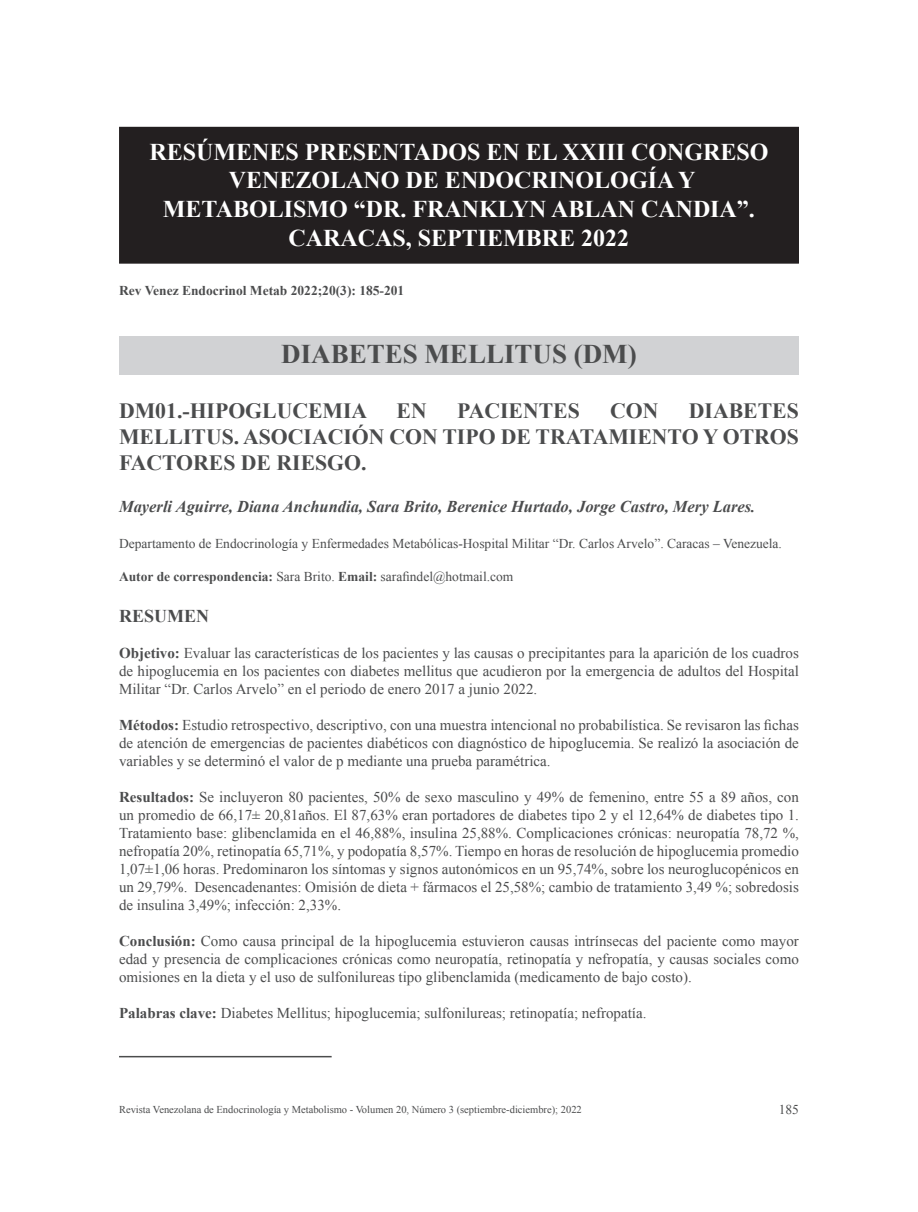
<style>
.page{position:relative;width:918px;height:1212px;background:#fff}
.page>*{position:absolute;margin:0;border:0;box-sizing:border-box;transform-origin:0 0}
.titulos{font:700 27px "Times New Roman";color:#4b4c4d}
.tipo_de_articulo{font:700 24px "Times New Roman";color:#fff}
.titulos_resumenes{font:700 21.75px/26.1px "Times New Roman";color:#4b4c4d;text-align:justify}
.subtitulos{font:700 18px "Times New Roman";color:#4b4c4d}
.contenido_general{font:italic 700 16.5px "Times New Roman";color:#4b4c4d}
.contenido_general-2{font:15px/18px "Times New Roman";color:#4b4c4d;text-align:justify}
.contenido_general-3{font:13.5px "Times New Roman";color:#4b4c4d}
.contenido_general-4{font:700 13.5px "Times New Roman";color:#4b4c4d}
.t1{font:10.5px "Times New Roman";color:#4b4c4d}
.s1{font-weight:700}
</style>
<div class="page">
<hr style="left:119px;top:1056px;width:213px;height:1px;background:#4b4c4d">
<div style="left:120px;top:128px;width:678px;height:135px;background:#231f20"></div>
<div style="left:119px;top:127px;width:680px;height:137px;border:2px solid #231f20"></div>
<div style="left:119px;top:336px;width:680px;height:38px;background:#d1d2d4"></div>
<p class="tipo_de_articulo" style="left:149px;top:135px;width:621px">RESÚMENES PRESENTADOS EN EL XXIII CONGRESO</p>
<p class="tipo_de_articulo" style="left:229px;top:164px;width:468px">VENEZOLANO DE ENDOCRINOLOGÍA Y</p>
<p class="tipo_de_articulo" style="left:163px;top:193px;width:594px">METABOLISMO “DR. FRANKLYN ABLAN CANDIA”.</p>
<p class="tipo_de_articulo" style="left:289px;top:221px;width:342px">CARACAS, SEPTIEMBRE 2022</p>
<p class="contenido_general-4" style="left:119px;top:281px;width:287px">Rev Venez Endocrinol Metab 2022;20(3): 185-201</p>
<p class="titulos" style="left:281px;top:336px;width:357px">DIABETES MELLITUS (DM)</p>
<p class="titulos_resumenes" style="left:119px;top:397px;width:250px">DM01.-HIPOGLUCEMIA</p>
<p class="titulos_resumenes" style="left:396px;top:397px;width:32px">EN</p>
<p class="titulos_resumenes" style="left:457px;top:397px;width:124px">PACIENTES</p>
<p class="titulos_resumenes" style="left:610px;top:397px;width:50px">CON</p>
<p class="titulos_resumenes" style="left:119px;top:397px;width:681px;text-indent:570px">DIABETES MELLITUS. ASOCIACIÓN CON TIPO DE TRATAMIENTO Y OTROS FACTORES DE RIESGO.</p>
<p class="contenido_general" style="left:119px;top:495px;width:638px">Mayerli Aguirre, Diana Anchundia, Sara Brito, Berenice Hurtado, Jorge Castro, Mery Lares.</p>
<p class="contenido_general-3" style="left:119px;top:535px;width:664px">Departamento de Endocrinología y Enfermedades Metabólicas-Hospital Militar “Dr. Carlos Arvelo”. Caracas – Venezuela.</p>
<p class="contenido_general-3" style="left:119px;top:567px;width:396px"><span class="s1">Autor de correspondencia:</span> Sara Brito. <span class="s1">Email:</span> sarafindel@hotmail.com</p>
<p class="subtitulos" style="left:119px;top:604px;width:91px">RESUMEN</p>
<p class="contenido_general-2" style="left:119px;top:644px;width:681px"><span class="s1">Objetivo:</span> Evaluar las características de los pacientes y las causas o precipitantes para la aparición de los cuadros de hipoglucemia en los pacientes con diabetes mellitus que acudieron por la emergencia de adultos del Hospital Militar “Dr. Carlos Arvelo” en el periodo de enero 2017 a junio 2022.</p>
<p class="contenido_general-2" style="left:119px;top:716px;width:681px"><span class="s1">Métodos:</span> Estudio retrospectivo, descriptivo, con una muestra intencional no probabilística. Se revisaron las fichas de atención de emergencias de pacientes diabéticos con diagnóstico de hipoglucemia. Se realizó la asociación de variables y se determinó el valor de p mediante una prueba paramétrica.</p>
<p class="contenido_general-2" style="left:119px;top:788px;width:681px"><span class="s1">Resultados:</span> Se incluyeron 80 pacientes, 50% de sexo masculino y 49% de femenino, entre 55 a 89 años, con un promedio de 66,17± 20,81años. El 87,63% eran portadores de diabetes tipo 2 y el 12,64% de diabetes tipo 1.<br>Tratamiento base: glibenclamida en el 46,88%, insulina 25,88%. Complicaciones crónicas: neuropatía 78,72 %, nefropatía 20%, retinopatía 65,71%, y podopatía 8,57%. Tiempo en horas de resolución de hipoglucemia promedio 1,07±1,06 horas. Predominaron los síntomas y signos autonómicos en un 95,74%, sobre los neuroglucopénicos en un 29,79%. Desencadenantes: Omisión de dieta + fármacos el 25,58%; cambio de tratamiento 3,49 %; sobredosis de insulina 3,49%; infección: 2,33%.</p>
<p class="contenido_general-2" style="left:119px;top:932px;width:681px"><span class="s1">Conclusión:</span> Como causa principal de la hipoglucemia estuvieron causas intrínsecas del paciente como mayor edad y presencia de complicaciones crónicas como neuropatía, retinopatía y nefropatía, y causas sociales como omisiones en la dieta y el uso de sulfonilureas tipo glibenclamida (medicamento de bajo costo).</p>
<p class="contenido_general-2" style="left:119px;top:1004px;width:529px"><span class="s1">Palabras clave:</span> Diabetes Mellitus; hipoglucemia; sulfonilureas; retinopatía; nefropatía.</p>
<p class="t1" style="left:119px;top:1102px;width:464px">Revista Venezolana de Endocrinología y Metabolismo - Volumen 20, Número 3 (septiembre-diciembre); 2022</p>
<p class="contenido_general-3" style="left:779px;top:1100px;width:22px">185</p>
</div>
